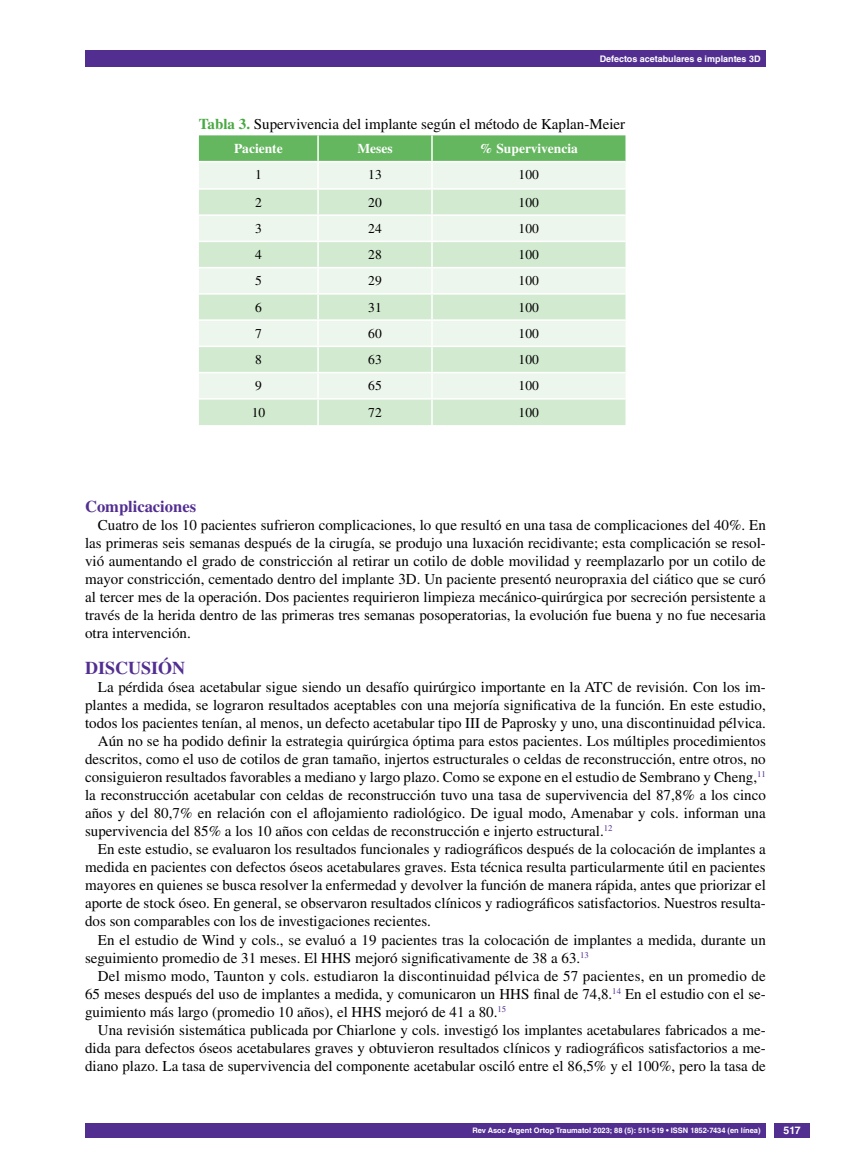
<style>
.page{position:relative;width:851px;height:1170px;background:#fff}
.page>*{position:absolute;margin:0;border:0;box-sizing:border-box;transform-origin:0 0}
.t1{font:700 18px "Times LT Std";color:#522e91}
.t2{font:700 16.5px "Times LT Std";color:#522e91}
.t3{font:15px/18px "Times LT Std";color:#000;text-align:justify}
.t4{font:13.5px "Times LT Std";color:#000}
.t5{font:700 13.5px "Times LT Std";color:#fff}
.t6{font:700 10.5px "Helvetica LT Std";color:#fff}
.t7{font:700 9px "Helvetica LT Std";color:#fff}
.t8{font:700 7.5px "Helvetica LT Std";color:#fff}
.s1{font-weight:700;color:#49a942}
</style>
<div class="page">
<div style="left:85px;top:50px;width:680px;height:17px;background:#522e91"></div>
<div style="left:85px;top:1123px;width:680px;height:14px;background:#522e91"></div>
<div style="left:774px;top:1123px;width:35px;height:14px;background:#522e91"></div>
<svg style="left:199px;top:135px;width:426px;height:290px;background:#d6ebd4"></svg>
<p class="t7" style="left:599px;top:53px;width:162px">Defectos acetabulares e implantes 3D</p>
<p class="t3" style="left:199px;top:115px;width:428px"><span class="s1">Tabla 3.</span> Supervivencia del implante según el método de Kaplan-Meier</p>
<p class="t5" style="left:234px;top:140px;width:50px">Paciente</p>
<p class="t5" style="left:357px;top:140px;width:37px">Meses</p>
<p class="t5" style="left:479px;top:140px;width:100px">% Supervivencia</p>
<p class="t4" style="left:255px;top:167px;width:8px">1</p>
<p class="t4" style="left:368px;top:167px;width:15px">13</p>
<p class="t4" style="left:518px;top:167px;width:22px">100</p>
<p class="t4" style="left:255px;top:194px;width:8px">2</p>
<p class="t4" style="left:368px;top:194px;width:15px">20</p>
<p class="t4" style="left:518px;top:194px;width:22px">100</p>
<p class="t4" style="left:255px;top:221px;width:8px">3</p>
<p class="t4" style="left:368px;top:221px;width:15px">24</p>
<p class="t4" style="left:518px;top:221px;width:22px">100</p>
<p class="t4" style="left:255px;top:247px;width:8px">4</p>
<p class="t4" style="left:368px;top:247px;width:15px">28</p>
<p class="t4" style="left:518px;top:247px;width:22px">100</p>
<p class="t4" style="left:255px;top:273px;width:8px">5</p>
<p class="t4" style="left:368px;top:273px;width:15px">29</p>
<p class="t4" style="left:518px;top:273px;width:22px">100</p>
<p class="t4" style="left:255px;top:299px;width:8px">6</p>
<p class="t4" style="left:368px;top:299px;width:15px">31</p>
<p class="t4" style="left:518px;top:299px;width:22px">100</p>
<p class="t4" style="left:255px;top:326px;width:8px">7</p>
<p class="t4" style="left:368px;top:326px;width:15px">60</p>
<p class="t4" style="left:518px;top:326px;width:22px">100</p>
<p class="t4" style="left:255px;top:352px;width:8px">8</p>
<p class="t4" style="left:368px;top:352px;width:15px">63</p>
<p class="t4" style="left:518px;top:352px;width:22px">100</p>
<p class="t4" style="left:255px;top:378px;width:8px">9</p>
<p class="t4" style="left:368px;top:378px;width:15px">65</p>
<p class="t4" style="left:518px;top:378px;width:22px">100</p>
<p class="t4" style="left:252px;top:404px;width:15px">10</p>
<p class="t4" style="left:368px;top:404px;width:15px">72</p>
<p class="t4" style="left:518px;top:404px;width:22px">100</p>
<p class="t2" style="left:85px;top:497px;width:112px">Complicaciones</p>
<p class="t3" style="left:85px;top:516px;width:682px;text-indent:13px">Cuatro de los 10 pacientes sufrieron complicaciones, lo que resultó en una tasa de complicaciones del 40%. En las primeras seis semanas después de la cirugía, se produjo una luxación recidivante; esta complicación se resol&shy;vió aumentando el grado de constricción al retirar un cotilo de doble movilidad y reemplazarlo por un cotilo de mayor constricción, cementado dentro del implante 3D. Un paciente presentó neuropraxia del ciático que se curó al tercer mes de la operación. Dos pacientes requirieron limpieza mecánico-quirúrgica por secreción persistente a través de la herida dentro de las primeras tres semanas posoperatorias, la evolución fue buena y no fue necesaria otra intervención.</p>
<p class="t1" style="left:85px;top:657px;width:102px">Discusión</p>
<p class="t3" style="left:98px;top:678px;width:669px">La pérdida ósea acetabular sigue siendo un desafío quirúrgico importante en la ATC de revisión. Con los im-</p>
<p class="t3" style="left:85px;top:696px;width:682px">plantes a medida, se lograron resultados aceptables con una mejoría significativa de la función. En este estudio,</p>
<p class="t3" style="left:85px;top:714px;width:682px">todos los pacientes tenían, al menos, un defecto acetabular tipo III de Paprosky y uno, una discontinuidad pélvica.</p>
<p class="t3" style="left:98px;top:732px;width:669px">Aún no se ha podido definir la estrategia quirúrgica óptima para estos pacientes. Los múltiples procedimientos</p>
<p class="t3" style="left:85px;top:750px;width:682px">descritos, como el uso de cotilos de gran tamaño, injertos estructurales o celdas de reconstrucción, entre otros, no</p>
<p class="t3" style="left:85px;top:768px;width:682px">consiguieron resultados favorables a mediano y largo plazo. Como se expone en el estudio de Sembrano y Cheng,<sup>11</sup></p>
<p class="t3" style="left:85px;top:786px;width:682px">la reconstrucción acetabular con celdas de reconstrucción tuvo una tasa de supervivencia del 87,8% a los cinco</p>
<p class="t3" style="left:85px;top:804px;width:682px">años y del 80,7% en relación con el aflojamiento radiológico. De igual modo, Amenabar y cols. informan una</p>
<p class="t3" style="left:85px;top:822px;width:529px">supervivencia del 85% a los 10 años con celdas de reconstrucción e injerto estructural.<sup>12</sup></p>
<p class="t3" style="left:98px;top:840px;width:669px">En este estudio, se evaluaron los resultados funcionales y radiográficos después de la colocación de implantes a</p>
<p class="t3" style="left:85px;top:858px;width:682px">medida en pacientes con defectos óseos acetabulares graves. Esta técnica resulta particularmente útil en pacientes</p>
<p class="t3" style="left:85px;top:876px;width:682px">mayores en quienes se busca resolver la enfermedad y devolver la función de manera rápida, antes que priorizar el</p>
<p class="t3" style="left:85px;top:894px;width:682px">aporte de stock óseo. En general, se observaron resultados clínicos y radiográficos satisfactorios. Nuestros resulta-</p>
<p class="t3" style="left:85px;top:912px;width:347px">dos son comparables con los de investigaciones recientes.</p>
<p class="t3" style="left:98px;top:930px;width:669px">En el estudio de Wind y cols., se evaluó a 19 pacientes tras la colocación de implantes a medida, durante un</p>
<p class="t3" style="left:85px;top:948px;width:505px">seguimiento promedio de 31 meses. El HHS mejoró significativamente de 38 a 63.<sup>13</sup></p>
<p class="t3" style="left:98px;top:966px;width:669px">Del mismo modo, Taunton y cols. estudiaron la discontinuidad pélvica de 57 pacientes, en un promedio de</p>
<p class="t3" style="left:85px;top:984px;width:682px">65 meses después del uso de implantes a medida, y comunicaron un HHS final de 74,8.<sup>14</sup> En el estudio con el se-</p>
<p class="t3" style="left:85px;top:1002px;width:422px">guimiento más largo (promedio 10 años), el HHS mejoró de 41 a 80.<sup>15</sup></p>
<p class="t3" style="left:98px;top:1020px;width:669px">Una revisión sistemática publicada por Chiarlone y cols. investigó los implantes acetabulares fabricados a me-</p>
<p class="t3" style="left:85px;top:1038px;width:682px">dida para defectos óseos acetabulares graves y obtuvieron resultados clínicos y radiográficos satisfactorios a me-</p>
<p class="t3" style="left:85px;top:1056px;width:682px">diano plazo. La tasa de supervivencia del componente acetabular osciló entre el 86,5% y el 100%, pero la tasa de</p>
<p class="t8" style="left:472px;top:1125px;width:289px">Rev Asoc Argent Ortop Traumatol 2023; 88 (5): 511-519 • ISSN 1852-7434 (en línea)</p>
<p class="t6" style="left:783px;top:1124px;width:19px">517</p>
</div>
